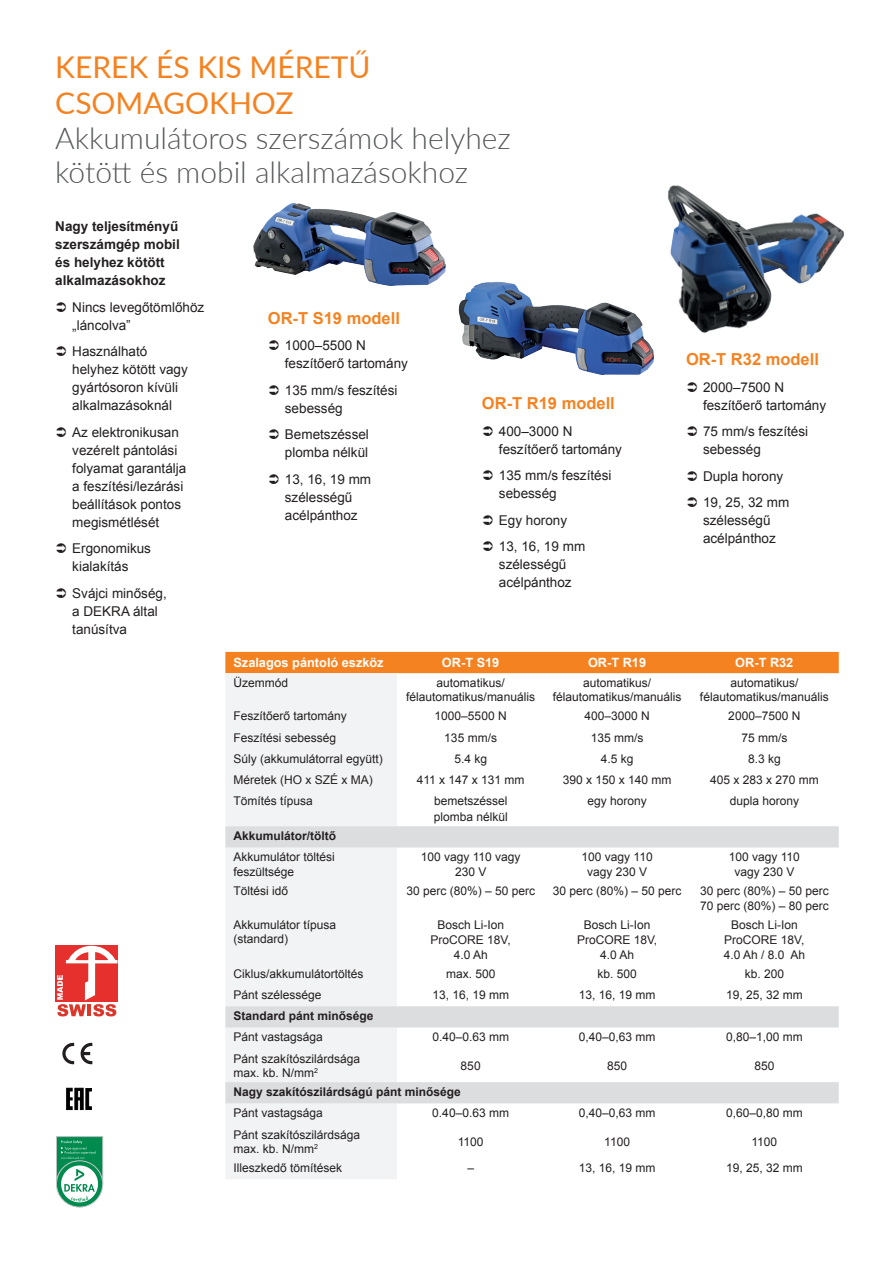
<style>
.page{position:relative;width:893px;height:1263px;background:#fff}
.page>*{position:absolute;margin:0;border:0;box-sizing:border-box;transform-origin:0 0}
.t1{font:300 30px/34.5px "Lato";color:#57585a}
.t2{font:30px/36px "Lato";color:#f58220}
.t3{font:700 16.5px "Arial";color:#f58220}
.t4{font:13.5px/18px "Arial";color:#231f20}
.t5{font:700 13.5px/18px "Arial";color:#231f20}
.t6{font:700 12.75px "Arial";color:#fff}
.t7{font:12px/14.4px "Arial";color:#231f20;text-align:center}
.t8{font:700 12px "Arial";color:#231f20}
</style>
<div class="page">
<svg style="left:57px;top:945px;width:61px;height:71px"></svg>
<svg style="left:62px;top:1043px;width:30px;height:21px"></svg>
<svg style="left:67px;top:1088px;width:24px;height:22px"></svg>
<img style="left:667px;top:185px;width:177px;height:148px">
<img style="left:458px;top:282px;width:197px;height:93px">
<img style="left:253px;top:203px;width:193px;height:83px">
<svg style="left:56px;top:1161px;width:47px;height:46px"></svg>
<svg style="left:56px;top:1136px;width:47px;height:66px"></svg>
<div style="left:225px;top:652px;width:614px;height:21px;background:#f58220"></div>
<div style="left:225px;top:673px;width:172px;height:506px;background:#f2f3f4"></div>
<svg style="left:225px;top:826px;width:614px;height:277px"></svg>
<h1 class="t2" style="left:55px;top:48px;width:317px">KEREK ÉS KIS MÉRETŰ<br>CSOMAGOKHOZ</h1>
<h1 class="t1" style="left:55px;top:120px;width:457px">Akkumulátoros szerszámok helyhez kötött és mobil alkalmazásokhoz</h1>
<p class="t5" style="left:55px;top:218px;width:126px">Nagy teljesítményű szerszámgép mobil és helyhez kötött alkalmazásokhoz</p>
<p class="t4" style="left:72px;top:298px;width:134px">Nincs levegőtömlőhöz „láncolva”</p>
<p class="t4" style="left:72px;top:343px;width:117px">Használható helyhez kötött vagy gyártósoron kívüli alkalmazásoknál</p>
<p class="t4" style="left:72px;top:423px;width:116px">Az elektronikusan vezérelt pántolási folyamat garantálja a feszítési/lezárási beállítások pontos megismétlését</p>
<p class="t4" style="left:72px;top:540px;width:80px">Ergonomikus kialakítás</p>
<p class="t4" style="left:72px;top:584px;width:96px">Svájci minőség, a DEKRA által tanúsítva</p>
<h2 class="t3" style="left:268px;top:307px;width:134px">OR-T S19 modell</h2>
<p class="t4" style="left:285px;top:337px;width:125px">1000–5500 N feszítőerő tartomány</p>
<p class="t4" style="left:285px;top:381px;width:114px">135 mm/s feszítési sebesség</p>
<p class="t4" style="left:285px;top:426px;width:86px">Bemetszéssel plomba nélkül</p>
<p class="t4" style="left:285px;top:470px;width:88px">13, 16, 19 mm szélességű acélpánthoz</p>
<h2 class="t3" style="left:482px;top:393px;width:134px">OR-T R19 modell</h2>
<p class="t4" style="left:499px;top:422px;width:125px">400–3000 N feszítőerő tartomány</p>
<p class="t4" style="left:499px;top:467px;width:114px">135 mm/s feszítési sebesség</p>
<p class="t4" style="left:499px;top:507px;width:88px;line-height:26.5px">Egy horony<br>13, 16, 19 mm</p>
<p class="t4" style="left:499px;top:556px;width:74px">szélességű acélpánthoz</p>
<h2 class="t3" style="left:686px;top:348px;width:134px">OR-T R32 modell</h2>
<p class="t4" style="left:703px;top:378px;width:125px">2000–7500 N feszítőerő tartomány</p>
<p class="t4" style="left:703px;top:423px;width:107px">75 mm/s feszítési sebesség</p>
<p class="t4" style="left:703px;top:463px;width:88px;line-height:26.5px">Dupla horony<br>19, 25, 32 mm</p>
<p class="t4" style="left:703px;top:512px;width:74px">szélességű acélpánthoz</p>
<p class="t6" style="left:233px;top:654px;width:152px">Szalagos pántoló eszköz</p>
<p class="t6" style="left:442px;top:654px;width:59px">OR-T S19</p>
<p class="t6" style="left:588px;top:654px;width:60px">OR-T R19</p>
<p class="t6" style="left:735px;top:654px;width:60px">OR-T R32</p>
<p class="t7" style="left:233px;top:676px;width:56px">Üzemmód</p>
<p class="t7" style="left:406px;top:676px;width:130px">automatikus/ félautomatikus/manuális</p>
<p class="t7" style="left:553px;top:676px;width:130px">automatikus/ félautomatikus/manuális</p>
<p class="t7" style="left:700px;top:676px;width:130px">automatikus/ félautomatikus/manuális</p>
<p class="t7" style="left:233px;top:709px;width:115px">Feszítőerő tartomány</p>
<p class="t7" style="left:435px;top:709px;width:74px">1000–5500 N</p>
<p class="t7" style="left:584px;top:709px;width:67px">400–3000 N</p>
<p class="t7" style="left:728px;top:709px;width:74px">2000–7500 N</p>
<p class="t7" style="left:233px;top:730px;width:104px">Feszítési sebesség</p>
<p class="t7" style="left:444px;top:730px;width:54px">135 mm/s</p>
<p class="t7" style="left:591px;top:730px;width:54px">135 mm/s</p>
<p class="t7" style="left:741px;top:730px;width:48px">75 mm/s</p>
<p class="t7" style="left:233px;top:752px;width:151px">Súly (akkumulátorral együtt)</p>
<p class="t7" style="left:454px;top:752px;width:34px">5.4 kg</p>
<p class="t7" style="left:601px;top:752px;width:34px">4.5 kg</p>
<p class="t7" style="left:748px;top:752px;width:34px">8.3 kg</p>
<p class="t7" style="left:233px;top:773px;width:141px">Méretek (HO x SZÉ x MA)</p>
<p class="t7" style="left:417px;top:773px;width:109px">411 x 147 x 131 mm</p>
<p class="t7" style="left:563px;top:773px;width:110px">390 x 150 x 140 mm</p>
<p class="t7" style="left:710px;top:773px;width:110px">405 x 283 x 270 mm</p>
<p class="t7" style="left:233px;top:794px;width:81px">Tömítés típusa</p>
<p class="t7" style="left:434px;top:793px;width:76px;line-height:15.8px;text-align:left">bemetszéssel plomba nélkül</p>
<p class="t7" style="left:587px;top:794px;width:61px">egy horony</p>
<p class="t7" style="left:730px;top:794px;width:71px">dupla horony</p>
<p class="t8" style="left:233px;top:828px;width:104px">Akkumulátor/töltő</p>
<p class="t7" style="left:233px;top:850px;width:103px;text-align:left">Akkumulátor töltési feszültsége</p>
<p class="t7" style="left:421px;top:850px;width:101px">100 vagy 110 vagy<br>230 V</p>
<p class="t7" style="left:582px;top:850px;width:73px">100 vagy 110 vagy 230 V</p>
<p class="t7" style="left:729px;top:850px;width:73px">100 vagy 110 vagy 230 V</p>
<p class="t7" style="left:234px;top:883px;width:56px">Töltési idő</p>
<p class="t7" style="left:406px;top:883px;width:130px">30 perc (80%) – 50 perc</p>
<p class="t7" style="left:553px;top:883px;width:130px">30 perc (80%) – 50 perc</p>
<p class="t7" style="left:700px;top:883px;width:130px;line-height:15px;text-align:left">30 perc (80%) – 50 perc<br>70 perc (80%) – 80 perc</p>
<p class="t7" style="left:234px;top:917px;width:104px;text-align:left">Akkumulátor típusa (standard)</p>
<p class="t7" style="left:431px;top:917px;width:82px;line-height:15px">Bosch Li-Ion<br>ProCORE 18V,<br>4.0 Ah</p>
<p class="t7" style="left:577px;top:917px;width:82px;line-height:15px">Bosch Li-Ion<br>ProCORE 18V,<br>4.0 Ah</p>
<p class="t7" style="left:724px;top:917px;width:83px;line-height:15px">Bosch Li-Ion<br>ProCORE 18V,<br>4.0 Ah / 8.0 Ah</p>
<p class="t7" style="left:234px;top:966px;width:132px">Ciklus/akkumulátortöltés</p>
<p class="t7" style="left:446px;top:966px;width:51px">max. 500</p>
<p class="t7" style="left:597px;top:966px;width:41px">kb. 500</p>
<p class="t7" style="left:745px;top:966px;width:41px">kb. 200</p>
<p class="t7" style="left:234px;top:987px;width:90px">Pánt szélessége</p>
<p class="t7" style="left:432px;top:987px;width:78px">13, 16, 19 mm</p>
<p class="t7" style="left:579px;top:987px;width:78px">13, 16, 19 mm</p>
<p class="t7" style="left:726px;top:987px;width:78px">19, 25, 32 mm</p>
<p class="t8" style="left:234px;top:1008px;width:142px">Standard pánt minősége</p>
<p class="t7" style="left:234px;top:1030px;width:91px">Pánt vastagsága</p>
<p class="t7" style="left:432px;top:1030px;width:78px">0.40–0.63 mm</p>
<p class="t7" style="left:579px;top:1030px;width:78px">0,40–0,63 mm</p>
<p class="t7" style="left:726px;top:1030px;width:78px">0,80–1,00 mm</p>
<p class="t7" style="left:234px;top:1051px;width:128px;text-align:left">Pánt szakítószilárdsága max. kb. N/mm<sup>2</sup></p>
<p class="t7" style="left:461px;top:1058px;width:22px">850</p>
<p class="t7" style="left:607px;top:1058px;width:22px">850</p>
<p class="t7" style="left:754px;top:1058px;width:22px">850</p>
<p class="t8" style="left:233px;top:1084px;width:229px">Nagy szakítószilárdságú pánt minősége</p>
<p class="t7" style="left:233px;top:1106px;width:91px">Pánt vastagsága</p>
<p class="t7" style="left:432px;top:1106px;width:78px">0.40–0.63 mm</p>
<p class="t7" style="left:579px;top:1106px;width:78px">0,40–0,63 mm</p>
<p class="t7" style="left:726px;top:1106px;width:78px">0,60–0,80 mm</p>
<p class="t7" style="left:233px;top:1127px;width:128px;text-align:left">Pánt szakítószilárdsága max. kb. N/mm<sup>2</sup></p>
<p class="t7" style="left:458px;top:1134px;width:27px">1100</p>
<p class="t7" style="left:604px;top:1134px;width:27px">1100</p>
<p class="t7" style="left:751px;top:1134px;width:27px">1100</p>
<p class="t7" style="left:233px;top:1160px;width:110px">Illeszkedő tömítések</p>
<p class="t7" style="left:467px;top:1160px;width:8px">–</p>
<p class="t7" style="left:579px;top:1160px;width:78px">13, 16, 19 mm</p>
<p class="t7" style="left:726px;top:1160px;width:78px">19, 25, 32 mm</p>
</div>
